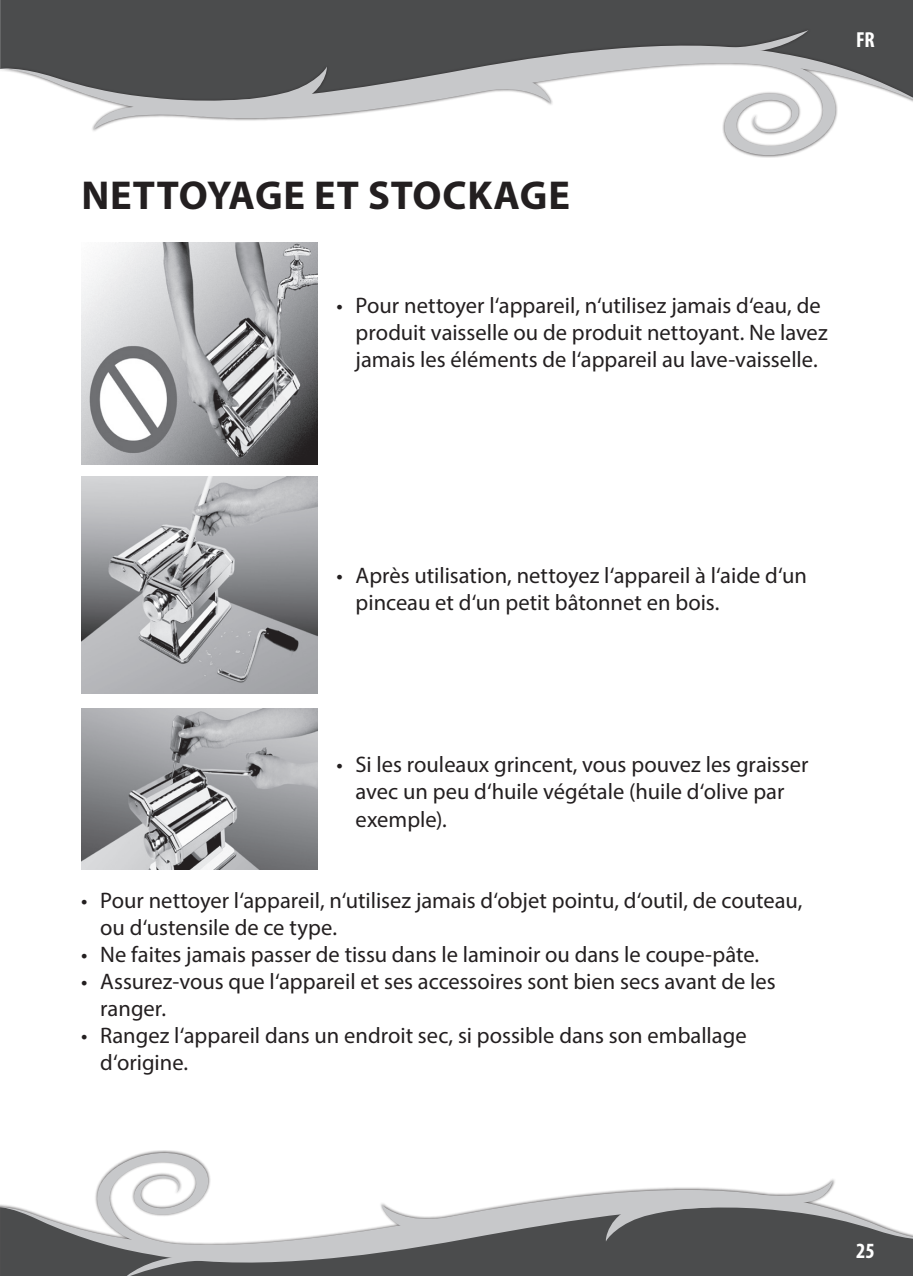
<style>
.page{position:relative;width:913px;height:1276px;background:#fff}
.page>*{position:absolute;margin:0;border:0;box-sizing:border-box;transform-origin:0 0}
.t1{font:700 40.5px "Myriad Pro";letter-spacing:.02em;color:#231f20}
.t2{font:22.5px/27px "Myriad Pro";color:#231f20}
.t3{font:700 condensed 21.82px "Myriad Pro";color:#fff}
</style>
<div class="page">
<div style="left:0;top:0;width:912px;height:27px;background:#4b4c4d"></div>
<div style="left:0;top:27px;width:912px;height:131px;background:#231f20;opacity:.75"></div>
<svg style="left:92px;top:127px;width:112px;height:3px"></svg>
<svg style="left:0;top:36px;width:912px;height:91px"></svg>
<svg style="left:683px;top:30px;width:155px;height:127px"></svg>
<div style="left:0;top:1271px;width:912px;height:5px;background:#4b4c4d"></div>
<svg style="left:0;top:1180px;width:912px;height:91px"></svg>
<svg style="left:94px;top:1150px;width:155px;height:126px"></svg>
<img style="left:82px;top:242px;width:235px;height:222px">
<img style="left:82px;top:476px;width:235px;height:217px">
<img style="left:81px;top:708px;width:236px;height:162px">
<p class="t3" style="left:855px;top:26px;width:20px">FR</p>
<h1 class="t1" style="left:81px;top:169px;width:387px">NETTOYAGE ET STOCKA</h1>
<h1 class="t1" style="left:519px;top:169px;width:47px">GE</h1>
<p class="t2" style="left:355px;top:292px;width:473px;text-indent:-19px">• Pour nettoyer l‘appareil, n‘utilisez jamais d‘eau, de produit vaisselle ou de produit nettoyant. Ne lavez jamais les éléments de l‘appareil au lave-vaisselle.</p>
<p class="t2" style="left:355px;top:562px;width:453px;text-indent:-19px">• Après utilisation, nettoyez l‘appareil à l‘aide d‘un pinceau et d‘un petit bâtonnet en bois.</p>
<p class="t2" style="left:355px;top:751px;width:454px;text-indent:-19px">• Si les rouleaux grincent, vous pouvez les graisser avec un peu d‘huile végétale (huile d‘olive par exemple).</p>
<p class="t2" style="left:100px;top:886px;width:703px;text-indent:-19px">• Pour nettoyer l‘appareil, n‘utilisez jamais d‘objet pointu, d‘outil, de couteau, ou d‘ustensile de ce type.</p>
<p class="t2" style="left:81px;top:940px;width:679px">• Ne faites jamais passer de tissu dans le laminoir ou dans le coupe-pâte.</p>
<p class="t2" style="left:100px;top:967px;width:676px;text-indent:-19px">• Assurez-vous que l‘appareil et ses accessoires sont bien secs avant de les ranger.</p>
<p class="t2" style="left:100px;top:1021px;width:647px;text-indent:-19px">• Rangez l‘appareil dans un endroit sec, si possible dans son emballage d‘origine.</p>
<p class="t3" style="left:855px;top:1237px;width:20px">25</p>
</div>
